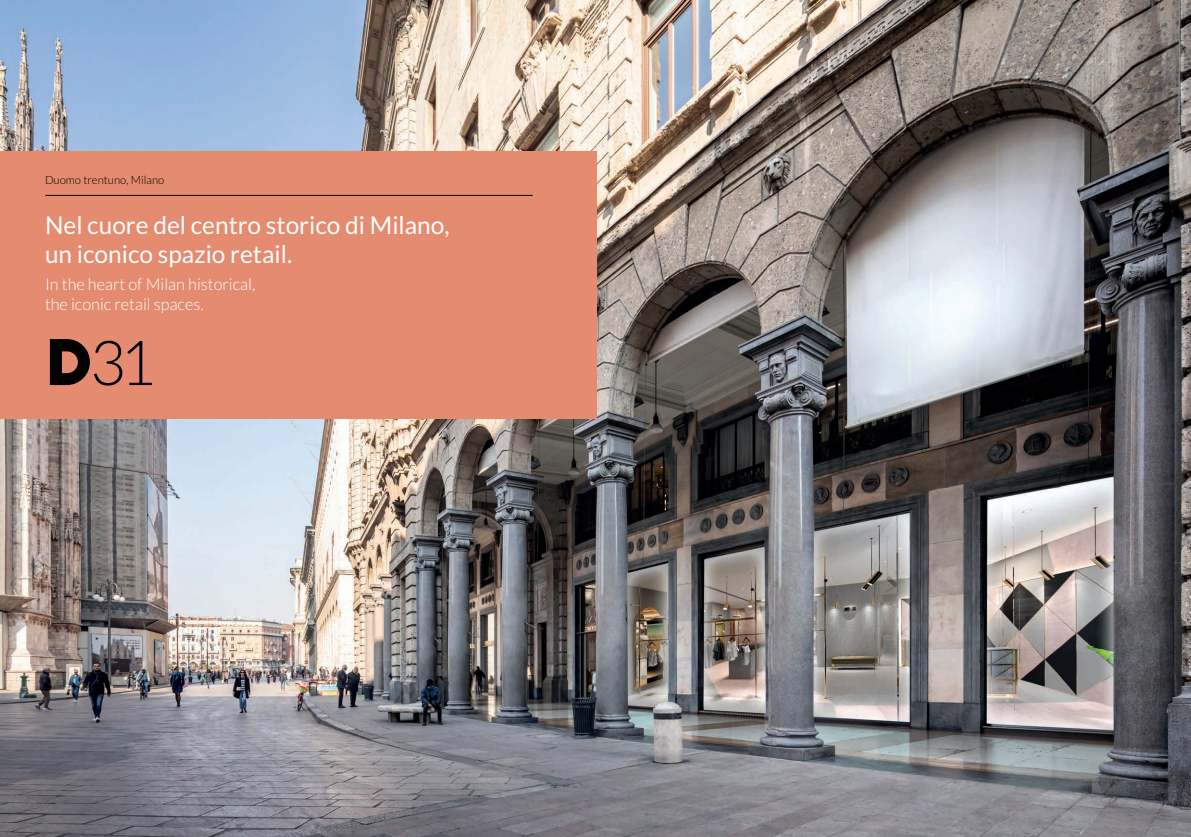
<style>
.page{position:relative;width:1191px;height:837px;background:#fff}
.page>*{position:absolute;margin:0;border:0;box-sizing:border-box;transform-origin:0 0}
.t1{font:300 62px "Lato";color:#000001}
.t2{font:24.5px/29.3px "Lato";color:#fff}
.t3{font:300 16.3px/19.6px "Lato";color:#fff}
.t4{font:300 11.4px "Lato";color:#000001}
.s1{font-family:"Big John";font-weight:400;font-size:61.3px}
</style>
<div class="page">
<img style="left:0;top:0;width:1191px;height:836px">
<div style="left:0;top:152px;width:596px;height:267px;background:#e48b70"></div>
<hr style="left:45px;top:195px;width:487px;height:1px;background:#000001">
<p class="t4" style="left:45px;top:173px;width:121px">Duomo trentuno, Milano</p>
<p class="t2" style="left:45px;top:210px;width:406px">Nel cuore del centro storico di Milano, un iconico spazio retail.</p>
<p class="t3" style="left:45px;top:274px;width:212px">In the heart of Milan historical, the iconic retail spaces.</p>
<h1 class="t1" style="left:45px;top:329px;width:112px"><span class="s1">D</span>31</h1>
</div>
